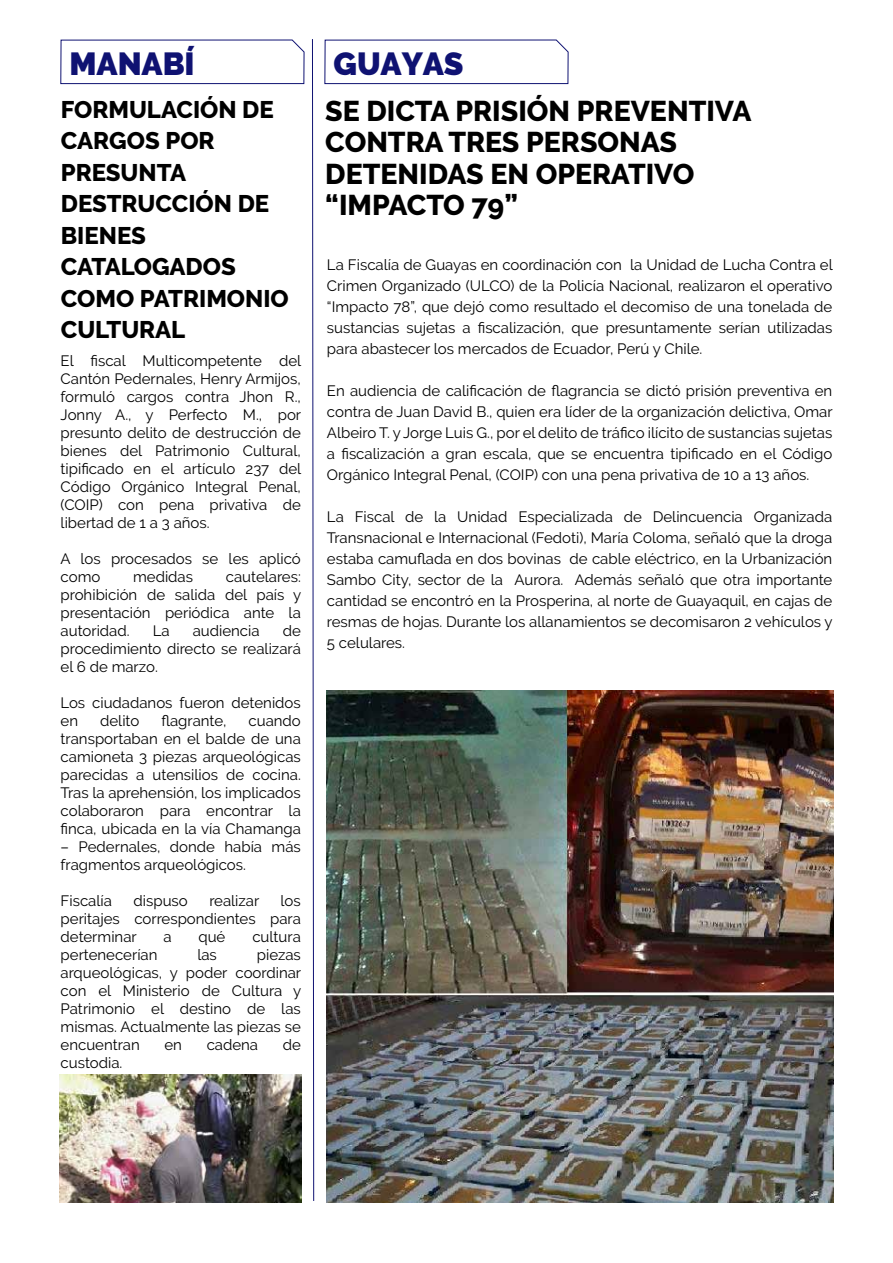
<style>
.page{position:relative;width:893px;height:1263px;background:#fff}
.page>*{position:absolute;margin:0;border:0;box-sizing:border-box;transform-origin:0 0}
.t1{font:900 31.8px "Raleway";letter-spacing:-.005em;color:#0f1272}
.t2{font:800 28.5px/31.5px "Raleway";color:#000}
.t3{font:800 24px/31.5px "Raleway";color:#000}
.t4{font:15px/18px "Raleway";color:#000;text-align:justify}
</style>
<div class="page">
<svg style="left:60px;top:39px;width:245px;height:45px"></svg>
<svg style="left:312px;top:39px;width:2px;height:1162px"></svg>
<svg style="left:324px;top:39px;width:245px;height:45px"></svg>
<img style="left:326px;top:690px;width:507px;height:512px">
<img style="left:60px;top:1074px;width:242px;height:128px">
<h1 class="t1" style="left:70px;top:45px;width:127px">MANABÍ</h1>
<h1 class="t1" style="left:334px;top:45px;width:131px">GUAYAS</h1>
<h3 class="t3" style="left:61px;top:94px;width:230px">FORMULACIÓN DE<br>CARGOS POR<br>PRESUNTA<br>DESTRUCCIÓN DE<br>BIENES<br>CATALOGADOS<br>COMO PATRIMONIO<br>CULTURAL</h3>
<p class="t4" style="left:61px;top:352px;width:242px">El fiscal Multicompetente del Cantón Pedernales, Henry Armijos, formuló cargos contra Jhon R., Jonny A., y Perfecto M., por presunto delito de destrucción de bienes del Patrimonio Cultural, tipificado en el artículo 237 del Código Orgánico Integral Penal, (COIP) con pena privativa de libertad de 1 a 3 años.</p>
<p class="t4" style="left:61px;top:550px;width:242px">A los procesados se les aplicó como</p>
<p class="t4" style="left:61px;top:568px;width:242px;text-indent:165px">cautelares: prohibición de salida del país y presentación periódica ante la autoridad.</p>
<p class="t4" style="left:133px;top:568px;width:61px">medidas</p>
<p class="t4" style="left:61px;top:622px;width:242px;text-indent:222px">de procedimiento directo se realizará el 6 de marzo.</p>
<p class="t4" style="left:61px;top:694px;width:242px">Los ciudadanos fueron detenidos en</p>
<p class="t4" style="left:153px;top:622px;width:18px">La</p>
<p class="t4" style="left:193px;top:622px;width:68px">audiencia</p>
<p class="t4" style="left:100px;top:712px;width:41px">delito</p>
<p class="t4" style="left:161px;top:712px;width:67px">flagrante,</p>
<p class="t4" style="left:61px;top:712px;width:242px;text-indent:188px">cuando transportaban en el balde de una camioneta 3 piezas arqueológicas parecidas a utensilios de cocina.<br>Tras la aprehensión, los implicados colaboraron para encontrar la finca, ubicada en la vía Chamanga</p>
<p class="t4" style="left:61px;top:838px;width:242px">– Pedernales, donde había más fragmentos arqueológicos.</p>
<p class="t4" style="left:61px;top:892px;width:53px">Fiscalía</p>
<p class="t4" style="left:133px;top:892px;width:56px">dispuso</p>
<p class="t4" style="left:209px;top:892px;width:52px">realizar</p>
<p class="t4" style="left:61px;top:892px;width:242px;text-indent:220px">los peritajes correspondientes para determinar</p>
<p class="t4" style="left:163px;top:928px;width:10px">a</p>
<p class="t4" style="left:198px;top:928px;width:28px">qué</p>
<p class="t4" style="left:252px;top:928px;width:50px">cultura</p>
<p class="t4" style="left:61px;top:946px;width:242px;text-indent:196px">piezas arqueológicas, y poder coordinar con el Ministerio de Cultura y Patrimonio el destino de las mismas. Actualmente las piezas se encuentran</p>
<p class="t4" style="left:61px;top:946px;width:98px">pertenecerían</p>
<p class="t4" style="left:197px;top:946px;width:21px">las</p>
<p class="t4" style="left:164px;top:1036px;width:19px">en</p>
<p class="t4" style="left:207px;top:1036px;width:53px">cadena</p>
<p class="t4" style="left:283px;top:1036px;width:20px">de</p>
<p class="t4" style="left:61px;top:1054px;width:63px">custodia.</p>
<h2 class="t2" style="left:325px;top:95px;width:428px">SE DICTA PRISIÓN PREVENTIVA<br>CONTRA TRES PERSONAS<br>DETENIDAS EN OPERATIVO “IMPACTO 79”</h2>
<p class="t4" style="left:327px;top:254px;width:507px;line-height:21px">La Fiscalía de Guayas en coordinación con la Unidad de Lucha Contra el Crimen Organizado (ULCO) de la Policía Nacional, realizaron el operativo “Impacto 78”, que dejó como resultado el decomiso de una tonelada de sustancias sujetas a fiscalización, que presuntamente serían utilizadas para abastecer los mercados de Ecuador, Perú y Chile.</p>
<p class="t4" style="left:327px;top:380px;width:507px;line-height:21px">En audiencia de calificación de flagrancia se dictó prisión preventiva en contra de Juan David B., quien era líder de la organización delictiva, Omar Albeiro T. y Jorge Luis G., por el delito de tráfico ilícito de sustancias sujetas a fiscalización a gran escala, que se encuentra tipificado en el Código Orgánico Integral Penal, (COIP) con una pena privativa de 10 a 13 años.</p>
<p class="t4" style="left:327px;top:506px;width:507px;line-height:21px">La Fiscal de la Unidad Especializada de Delincuencia Organizada Transnacional e Internacional (Fedoti), María Coloma, señaló que la droga estaba camuflada en dos bovinas de cable eléctrico, en la Urbanización Sambo City, sector de la Aurora. Además señaló que otra importante cantidad se encontró en la Prosperina, al norte de Guayaquil, en cajas de resmas de hojas. Durante los allanamientos se decomisaron 2 vehículos y 5 celulares.</p>
</div>
